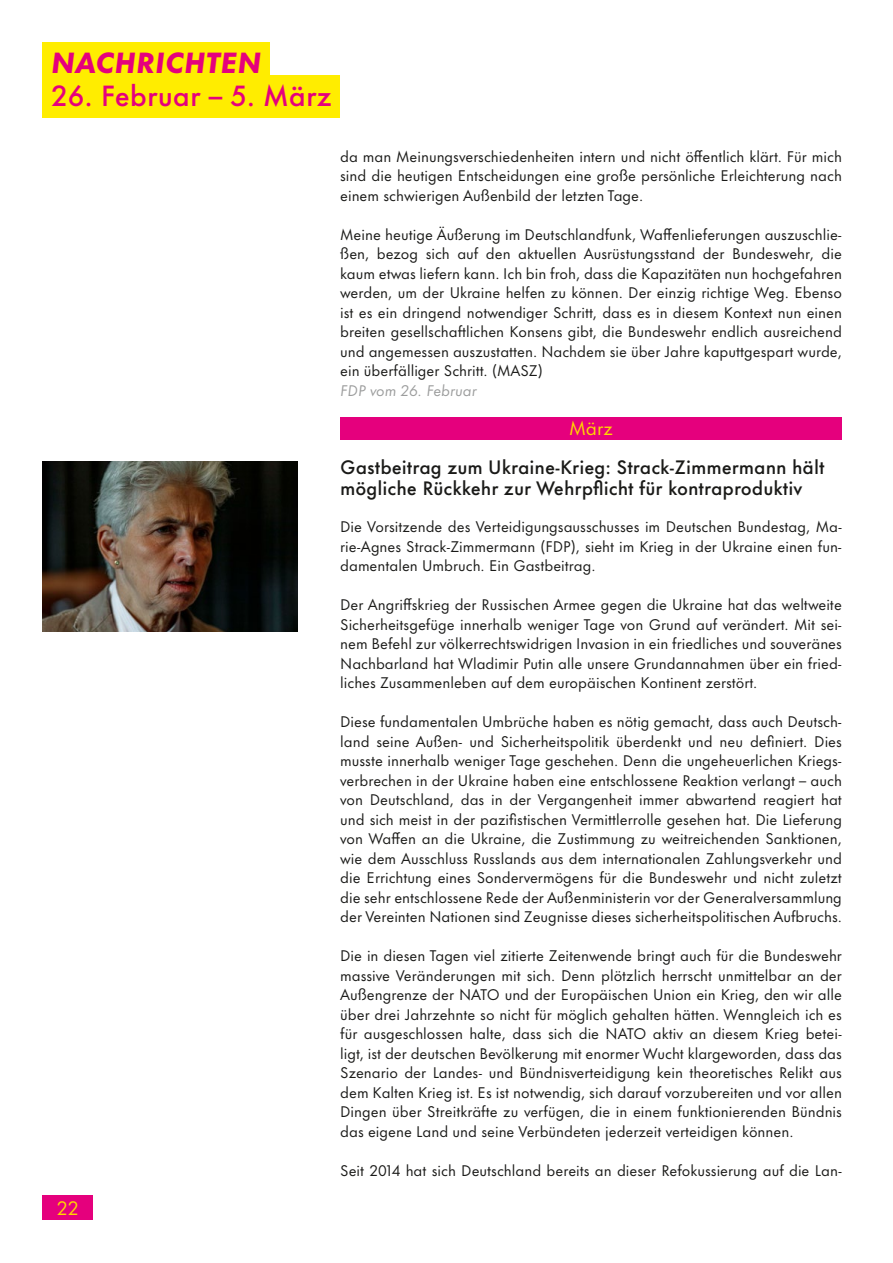
<style>
.page{position:relative;width:893px;height:1263px;background:#fff}
.page>*{position:absolute;margin:0;border:0;box-sizing:border-box;transform-origin:0 0}
.t1{font:500 27px "Futura Now Text";color:#e5007d}
.t2{font:italic 800 27px "Futura Now Text";letter-spacing:.01em;color:#e5007d}
.t3{font:500 18px/21px "Futura Now Text";color:#1a1a18}
.t4{font:18px "Futura Now Text";color:#ffd600}
.t5{font:14.25px/19.5px "Futura Now Text";color:#1a1a18;text-align:justify}
.t6{font:italic 14.25px "Futura Now Text";color:#9c9d9d}
</style>
<div class="page">
<div style="left:43px;top:1195px;width:50px;height:25px;background:#e5007d"></div>
<div style="left:340px;top:417px;width:502px;height:23px;background:#e5007d"></div>
<div style="left:43px;top:43px;width:227px;height:42px;background:#ffed00"></div>
<div style="left:43px;top:75px;width:297px;height:42px;background:#ffed00"></div>
<img style="left:43px;top:461px;width:255px;height:170px">
<h1 class="t2" style="left:51px;top:39px;width:212px">NACHRICHTEN</h1>
<h1 class="t1" style="left:51px;top:73px;width:282px">26. Februar – 5. März</h1>
<p class="t4" style="left:57px;top:1194px;width:23px">22</p>
<p class="t5" style="left:340px;top:146px;width:503px">da man Meinungsverschiedenheiten intern und nicht öffentlich klärt. Für mich sind die heutigen Entscheidungen eine große persönliche Erleichterung nach einem schwierigen Außenbild der letzten Tage.</p>
<p class="t5" style="left:340px;top:224px;width:503px">Meine heutige Äußerung im Deutschlandfunk, Waffenlieferungen auszuschlie&shy;ßen, bezog sich auf den aktuellen Ausrüstungsstand der Bundeswehr, die kaum etwas liefern kann. Ich bin froh, dass die Kapazitäten nun hochgefahren werden, um der Ukraine helfen zu können. Der einzig richtige Weg. Ebenso ist es ein dringend notwendiger Schritt, dass es in diesem Kontext nun einen breiten gesellschaftlichen Konsens gibt, die Bundeswehr endlich ausreichend und angemessen auszustatten. Nachdem sie über Jahre kaputtgespart wurde, ein überfälliger Schritt. (MASZ)</p>
<p class="t6" style="left:340px;top:379px;width:138px">FDP vom 26. Februar</p>
<p class="t4" style="left:569px;top:414px;width:45px">März</p>
<p class="t3" style="left:340px;top:455px;width:486px">Gastbeitrag zum Ukraine-Krieg: Strack-Zimmermann hält mögliche Rückkehr zur Wehrpflicht für kontraproduktiv</p>
<p class="t5" style="left:340px;top:516px;width:503px">Die Vorsitzende des Verteidigungsausschusses im Deutschen Bundestag, Ma&shy;rie-Agnes Strack-Zimmermann (FDP), sieht im Krieg in der Ukraine einen fun&shy;damentalen Umbruch. Ein Gastbeitrag.</p>
<p class="t5" style="left:340px;top:594px;width:503px">Der Angriffskrieg der Russischen Armee gegen die Ukraine hat das weltweite Sicherheitsgefüge innerhalb weniger Tage von Grund auf verändert. Mit sei&shy;nem Befehl zur völkerrechtswidrigen Invasion in ein friedliches und souveränes Nachbarland hat Wladimir Putin alle unsere Grundannahmen über ein fried&shy;liches Zusammenleben auf dem europäischen Kontinent zerstört.</p>
<p class="t5" style="left:340px;top:711px;width:503px">Diese fundamentalen Umbrüche haben es nötig gemacht, dass auch Deutsch&shy;land seine Außen- und Sicherheitspolitik überdenkt und neu definiert. Dies musste innerhalb weniger Tage geschehen. Denn die ungeheuerlichen Kriegs&shy;verbrechen in der Ukraine haben eine entschlossene Reaktion verlangt – auch von Deutschland, das in der Vergangenheit immer abwartend reagiert hat und sich meist in der pazifistischen Vermittlerrolle gesehen hat. Die Lieferung von Waffen an die Ukraine, die Zustimmung zu weitreichenden Sanktionen, wie dem Ausschluss Russlands aus dem internationalen Zahlungsverkehr und die Errichtung eines Sondervermögens für die Bundeswehr und nicht zuletzt die sehr entschlossene Rede der Außenministerin vor der Generalversammlung der Vereinten Nationen sind Zeugnisse dieses sicherheitspolitischen Aufbruchs.</p>
<p class="t5" style="left:340px;top:945px;width:503px">Die in diesen Tagen viel zitierte Zeitenwende bringt auch für die Bundeswehr massive Veränderungen mit sich. Denn plötzlich herrscht unmittelbar an der Außengrenze der NATO und der Europäischen Union ein Krieg, den wir alle über drei Jahrzehnte so nicht für möglich gehalten hätten. Wenngleich ich es für ausgeschlossen halte, dass sich die NATO aktiv an diesem Krieg betei&shy;ligt, ist der deutschen Bevölkerung mit enormer Wucht klargeworden, dass das Szenario der Landes- und Bündnisverteidigung kein theoretisches Relikt aus dem Kalten Krieg ist. Es ist notwendig, sich darauf vorzubereiten und vor allen Dingen über Streitkräfte zu verfügen, die in einem funktionierenden Bündnis das eigene Land und seine Verbündeten jederzeit verteidigen können.</p>
<p class="t5" style="left:340px;top:1160px;width:503px">Seit 2014 hat sich Deutschland bereits an dieser Refokussierung auf die Lan-</p>
</div>
